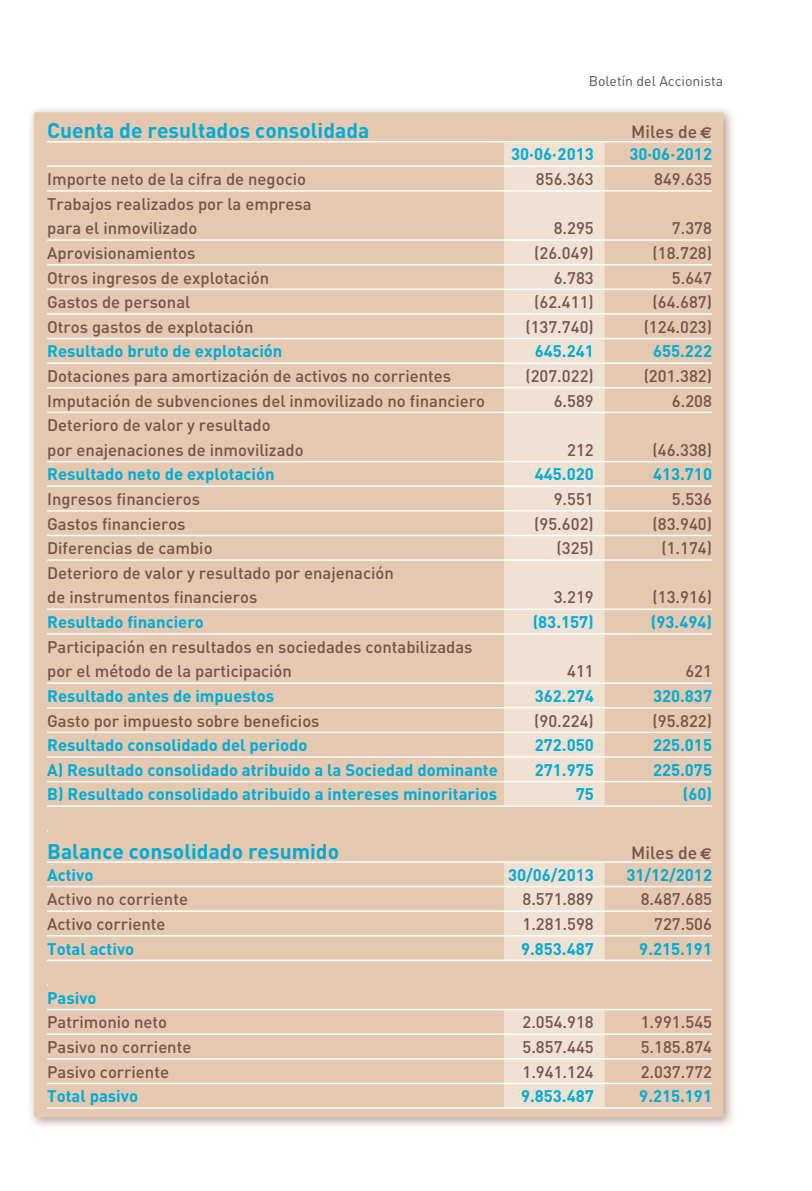
<style>
.page{position:relative;width:812px;height:1191px;background:#fff}
.page>*{position:absolute;margin:0;border:0;box-sizing:border-box;transform-origin:0 0}
.t1{font:700 21px "DINOT";color:#00acd5}
.t2{font:17.5px "DIN Medium Alternate";color:#73534a}
.t3{font:500 16.62px/24.7px "DIN";color:#73534a}
.t4{font:700 16.62px "DINOT";color:#00acd5}
.t5{font:14px "DIN";color:#535355}
.s1{font-family:"Euro Sans Std";font-weight:700;font-size:15.75px}
.s2{font-family:"DINOT";font-weight:700;color:#00acd5}
</style>
<div class="page">
<img style="left:27px;top:105px;width:707px;height:1025px;border-radius:10px">
<div style="left:503px;top:1009px;width:101px;height:98px;background:#f0e1d3"></div>
<div style="left:503px;top:862px;width:101px;height:98px;background:#f0e1d3"></div>
<div style="left:503px;top:143px;width:101px;height:663px;background:#f0e1d3"></div>
<hr style="left:47px;top:141px;width:664px;height:1px;background:#fff">
<hr style="left:47px;top:165px;width:664px;height:2px;background:#fff">
<hr style="left:47px;top:190px;width:664px;height:2px;background:#fff">
<hr style="left:47px;top:239px;width:664px;height:2px;background:#fff">
<hr style="left:47px;top:264px;width:664px;height:1px;background:#fff">
<hr style="left:47px;top:288px;width:664px;height:2px;background:#fff">
<hr style="left:47px;top:313px;width:664px;height:2px;background:#fff">
<hr style="left:47px;top:338px;width:664px;height:1px;background:#fff">
<hr style="left:47px;top:362px;width:664px;height:2px;background:#fff">
<hr style="left:47px;top:387px;width:664px;height:1px;background:#fff">
<hr style="left:47px;top:411px;width:664px;height:2px;background:#fff">
<hr style="left:47px;top:461px;width:664px;height:1px;background:#fff">
<hr style="left:47px;top:485px;width:664px;height:2px;background:#fff">
<hr style="left:47px;top:510px;width:664px;height:1px;background:#fff">
<hr style="left:47px;top:535px;width:664px;height:1px;background:#fff">
<hr style="left:47px;top:559px;width:664px;height:2px;background:#fff">
<hr style="left:47px;top:608px;width:664px;height:2px;background:#fff">
<hr style="left:47px;top:633px;width:664px;height:1px;background:#fff">
<hr style="left:47px;top:682px;width:664px;height:2px;background:#fff">
<hr style="left:47px;top:707px;width:664px;height:1px;background:#fff">
<hr style="left:47px;top:731px;width:664px;height:2px;background:#fff">
<hr style="left:47px;top:756px;width:664px;height:1px;background:#fff">
<hr style="left:47px;top:781px;width:664px;height:1px;background:#fff">
<hr style="left:47px;top:805px;width:664px;height:2px;background:#fff">
<hr style="left:47px;top:861px;width:664px;height:2px;background:#fff">
<hr style="left:47px;top:885px;width:664px;height:2px;background:#fff">
<hr style="left:47px;top:910px;width:664px;height:2px;background:#fff">
<hr style="left:47px;top:935px;width:664px;height:1px;background:#fff">
<hr style="left:47px;top:959px;width:664px;height:2px;background:#fff">
<hr style="left:47px;top:1008px;width:664px;height:2px;background:#fff">
<hr style="left:47px;top:1033px;width:664px;height:2px;background:#fff">
<hr style="left:47px;top:1058px;width:664px;height:1px;background:#fff">
<hr style="left:47px;top:1082px;width:664px;height:2px;background:#fff">
<hr style="left:47px;top:1107px;width:664px;height:1px;background:#fff">
<p class="t5" style="left:588px;top:76px;width:136px">Boletín del Accionista</p>
<p class="t1" style="left:47px;top:123px;width:323px">Cuenta de resultados consolidada</p>
<p class="t2" style="left:631px;top:126px;width:82px">Miles de <span class="s1">€</span></p>
<p class="t4" style="left:511px;top:148px;width:84px">30·06·2013</p>
<p class="t4" style="left:629px;top:148px;width:84px">30·06·2012</p>
<p class="t3" style="left:47px;top:169px;width:260px">Importe neto de la cifra de negocio</p>
<p class="t3" style="left:535px;top:169px;width:59px">856.363</p>
<p class="t3" style="left:653px;top:169px;width:59px">849.635</p>
<p class="t3" style="left:47px;top:193px;width:266px">Trabajos realizados por la empresa para el inmovilizado</p>
<p class="t3" style="left:553px;top:218px;width:42px">8.295</p>
<p class="t3" style="left:671px;top:218px;width:42px">7.378</p>
<p class="t3" style="left:47px;top:242px;width:150px">Aprovisionamientos</p>
<p class="t3" style="left:534px;top:242px;width:61px">(26.049)</p>
<p class="t3" style="left:652px;top:242px;width:61px">(18.728)</p>
<p class="t3" style="left:47px;top:267px;width:223px">Otros ingresos de explotación</p>
<p class="t3" style="left:553px;top:267px;width:42px">6.783</p>
<p class="t3" style="left:671px;top:267px;width:42px">5.647</p>
<p class="t3" style="left:47px;top:292px;width:145px">Gastos de personal</p>
<p class="t3" style="left:534px;top:292px;width:61px">(62.411)</p>
<p class="t3" style="left:652px;top:292px;width:61px">(64.687)</p>
<p class="t3" style="left:47px;top:316px;width:208px">Otros gastos de explotación</p>
<p class="t3" style="left:525px;top:316px;width:70px">(137.740)</p>
<p class="t3" style="left:643px;top:316px;width:70px">(124.023)</p>
<p class="t4" style="left:47px;top:345px;width:237px">Resultado bruto de explotación</p>
<p class="t4" style="left:534px;top:345px;width:60px">645.241</p>
<p class="t4" style="left:652px;top:345px;width:60px">655.222</p>
<p class="t3" style="left:47px;top:365px;width:405px">Dotaciones para amortización de activos no corrientes</p>
<p class="t3" style="left:525px;top:365px;width:70px">(207.022)</p>
<p class="t3" style="left:643px;top:365px;width:70px">(201.382)</p>
<p class="t3" style="left:47px;top:390px;width:439px">Imputación de subvenciones del inmovilizado no financiero</p>
<p class="t3" style="left:553px;top:390px;width:42px">6.589</p>
<p class="t3" style="left:671px;top:390px;width:42px">6.208</p>
<p class="t3" style="left:47px;top:415px;width:258px">Deterioro de valor y resultado<br>por enajenaciones de inmovilizado</p>
<p class="t3" style="left:567px;top:439px;width:28px">212</p>
<p class="t3" style="left:652px;top:439px;width:61px">(46.338)</p>
<p class="t4" style="left:47px;top:468px;width:229px">Resultado neto de explotación</p>
<p class="t4" style="left:534px;top:468px;width:60px">445.020</p>
<p class="t4" style="left:652px;top:468px;width:60px">413.710</p>
<p class="t3" style="left:47px;top:488px;width:154px">Ingresos financieros</p>
<p class="t3" style="left:553px;top:488px;width:42px">9.551</p>
<p class="t3" style="left:671px;top:488px;width:42px">5.536</p>
<p class="t3" style="left:47px;top:513px;width:140px">Gastos financieros</p>
<p class="t3" style="left:534px;top:513px;width:61px">(95.602)</p>
<p class="t3" style="left:652px;top:513px;width:61px">(83.940)</p>
<p class="t3" style="left:47px;top:538px;width:167px">Diferencias de cambio</p>
<p class="t3" style="left:556px;top:538px;width:39px">(325)</p>
<p class="t3" style="left:661px;top:538px;width:52px">(1.174)</p>
<p class="t3" style="left:47px;top:562px;width:348px">Deterioro de valor y resultado por enajenación de instrumentos financieros</p>
<p class="t3" style="left:553px;top:587px;width:42px">3.219</p>
<p class="t3" style="left:652px;top:587px;width:61px">(13.916)</p>
<p class="t4" style="left:47px;top:616px;width:158px">Resultado financiero</p>
<p class="t4" style="left:532px;top:616px;width:63px">(83.157)</p>
<p class="t4" style="left:650px;top:616px;width:63px">(93.494)</p>
<p class="t3" style="left:47px;top:636px;width:426px">Participación en resultados en sociedades contabilizadas por el método de la participación</p>
<p class="t3" style="left:567px;top:661px;width:28px">411</p>
<p class="t3" style="left:685px;top:661px;width:28px">621</p>
<p class="t4" style="left:47px;top:690px;width:228px">Resultado antes de impuestos</p>
<p class="t4" style="left:534px;top:690px;width:60px">362.274</p>
<p class="t4" style="left:652px;top:690px;width:60px">320.837</p>
<p class="t3" style="left:47px;top:710px;width:274px">Gasto por impuesto sobre beneficios</p>
<p class="t3" style="left:534px;top:710px;width:61px">(90.224)</p>
<p class="t3" style="left:652px;top:710px;width:61px">(95.822)</p>
<p class="t4" style="left:47px;top:739px;width:262px">Resultado consolidado del periodo</p>
<p class="t4" style="left:534px;top:739px;width:60px">272.050</p>
<p class="t4" style="left:652px;top:739px;width:60px">225.015</p>
<p class="t4" style="left:47px;top:764px;width:452px">A) Resultado consolidado atribuido a la Sociedad dominante</p>
<p class="t4" style="left:534px;top:764px;width:60px">271.975</p>
<p class="t4" style="left:652px;top:764px;width:60px">225.075</p>
<p class="t4" style="left:47px;top:788px;width:451px">B) Resultado consolidado atribuido a intereses minoritarios</p>
<p class="t4" style="left:575px;top:788px;width:20px">75</p>
<p class="t4" style="left:682px;top:788px;width:31px">(60)</p>
<p class="t1" style="left:47px;top:843px;width:293px">Balance consolidado resumido</p>
<p class="t2" style="left:631px;top:846px;width:82px">Miles de <span class="s1">€</span></p>
<p class="t4" style="left:47px;top:868px;width:48px">Activo</p>
<p class="t4" style="left:508px;top:868px;width:87px">30/06/2013</p>
<p class="t4" style="left:626px;top:868px;width:87px">31/12/2012</p>
<p class="t3" style="left:47px;top:889px;width:142px">Activo no corriente</p>
<p class="t3" style="left:522px;top:889px;width:73px">8.571.889</p>
<p class="t3" style="left:640px;top:889px;width:73px">8.487.685</p>
<p class="t3" style="left:47px;top:913px;width:120px">Activo corriente</p>
<p class="t3" style="left:522px;top:913px;width:73px">1.281.598</p>
<p class="t3" style="left:653px;top:913px;width:59px">727.506</p>
<p class="t4" style="left:47px;top:942px;width:89px">Total activo</p>
<p class="t4" style="left:520px;top:942px;width:74px">9.853.487</p>
<p class="t4" style="left:639px;top:942px;width:74px">9.215.191</p>
<p class="t3" style="left:47px;top:987px;width:121px"><span class="s2">Pasivo<br></span>Patrimonio neto</p>
<p class="t3" style="left:522px;top:1012px;width:73px">2.054.918</p>
<p class="t3" style="left:640px;top:1012px;width:73px">1.991.545</p>
<p class="t3" style="left:47px;top:1036px;width:146px">Pasivo no corriente</p>
<p class="t3" style="left:522px;top:1036px;width:73px">5.857.445</p>
<p class="t3" style="left:640px;top:1036px;width:73px">5.185.874</p>
<p class="t3" style="left:47px;top:1061px;width:123px">Pasivo corriente</p>
<p class="t3" style="left:522px;top:1061px;width:73px">1.941.124</p>
<p class="t3" style="left:640px;top:1061px;width:73px">2.037.772</p>
<p class="t4" style="left:47px;top:1090px;width:92px">Total pasivo</p>
<p class="t4" style="left:520px;top:1090px;width:74px">9.853.487</p>
<p class="t4" style="left:639px;top:1090px;width:74px">9.215.191</p>
</div>
